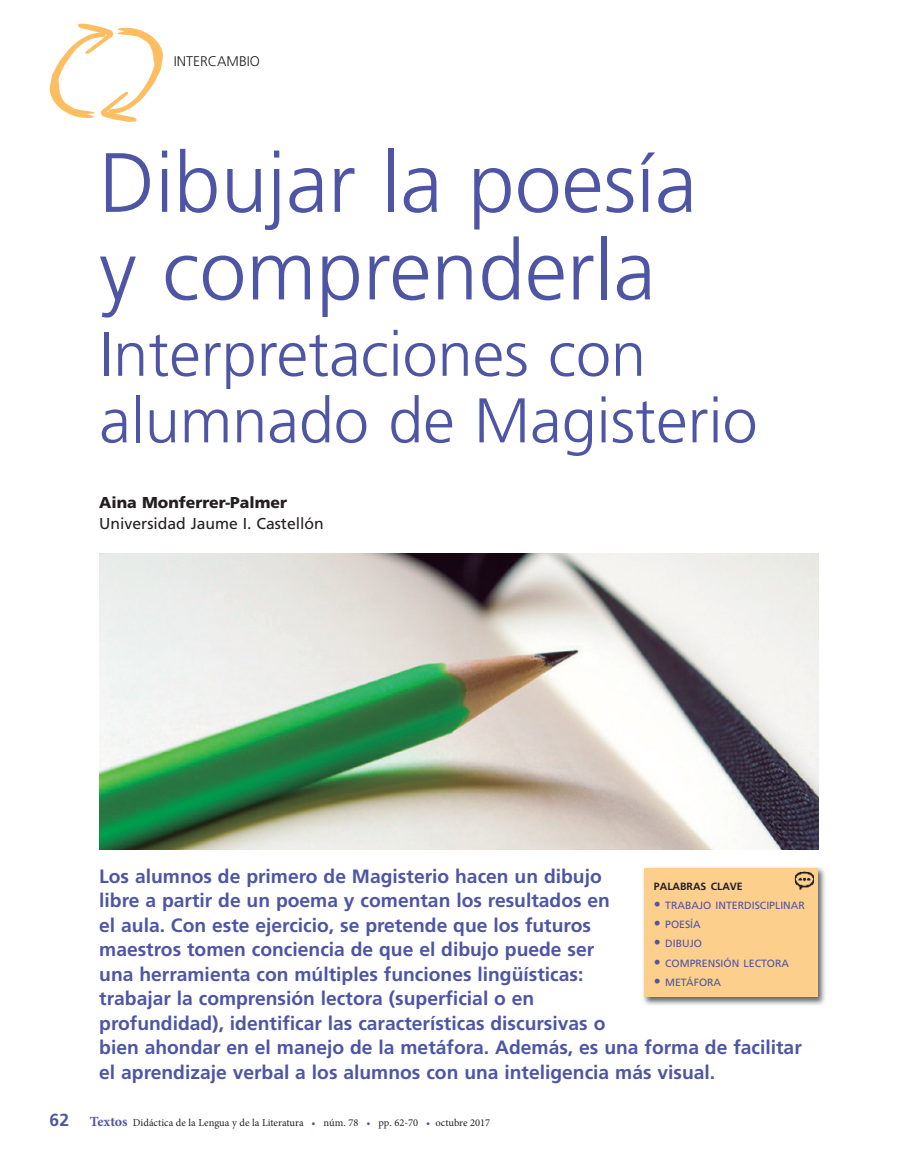
<style>
.page{position:relative;width:918px;height:1166px;background:#fff}
.page>*{position:absolute;margin:0;border:0;box-sizing:border-box;transform-origin:0 0}
.t1{font:300 84px/87.5px "Frutiger LT Std";color:#4e55a4}
.t2{font:300 63px/66.5px "Frutiger LT Std";color:#4e55a4}
.t3{font:700 19.25px/24.5px "Frutiger LT Std";color:#4e55a4}
.t4{font:15.75px "Frutiger LT Std";color:#231f20}
.t5{font:900 15.75px "Frutiger LT Std";color:#231f20}
.t6{font:300 14px "Frutiger LT Std";color:#231f20}
.t7{font:10.5px "Minion Pro";color:#231f20}
.t8{font:10.5px "Frutiger LT Std";color:#4e55a4}
.t9{font:700 10.5px "Frutiger LT Std";color:#231f20}
.s1{font-weight:700;font-size:14px}
.s2{font-family:"Frutiger LT Std";font-weight:700;font-size:17.5px;color:#4e55a4}
.s3{font-weight:700;font-size:14px;color:#4e55a4}
.s4{color:#4e55a4}
</style>
<div class="page">
<svg style="left:50px;top:24px;width:113px;height:98px"></svg>
<img style="left:643px;top:867px;width:182px;height:138px">
<div style="left:644px;top:868px;width:173px;height:129px;background:#fdcf8c"></div>
<img style="left:795px;top:872px;width:19px;height:18px">
<img style="left:99px;top:553px;width:720px;height:297px">
<p class="t6" style="left:174px;top:53px;width:88px">INTERCAMBIO</p>
<h1 class="t1" style="left:99px;top:140px;width:599px">Dibujar la poesía y comprenderla</h1>
<h2 class="t2" style="left:99px;top:322px;width:660px">Interpretaciones con alumnado de Magisterio</h2>
<p class="t5" style="left:99px;top:493px;width:189px">Aina Monferrer-Palmer</p>
<p class="t4" style="left:99px;top:514px;width:226px">Universidad Jaume I. Castellón</p>
<p class="t3" style="left:99px;top:864px;width:704px">Los alumnos de primero de Magisterio hacen un dibujo<br>libre a partir de un poema y comentan los resultados en<br>el aula. Con este ejercicio, se pretende que los futuros<br>maestros tomen conciencia de que el dibujo puede ser<br>una herramienta con múltiples funciones lingüísticas:<br>trabajar la comprensión lectora (superficial o en<br>profundidad), identificar las características discursivas o<br>bien ahondar en el manejo de la metáfora. Además, es una forma de facilitar el aprendizaje verbal a los alumnos con una inteligencia más visual.</p>
<p class="t9" style="left:654px;top:880px;width:90px">PALABRAS CLAVE</p>
<p class="t8" style="left:654px;top:899px;width:152px"><span class="s1">•</span> TRABAJO INTERDISCIPLINAR</p>
<p class="t8" style="left:654px;top:918px;width:48px"><span class="s1">•</span> POESÍA</p>
<p class="t8" style="left:654px;top:937px;width:50px"><span class="s1">•</span> DIBUJO</p>
<p class="t8" style="left:654px;top:957px;width:137px"><span class="s1">•</span> COMPRENSIÓN LECTORA</p>
<p class="t8" style="left:654px;top:976px;width:69px"><span class="s1">•</span> METÁFORA</p>
<p class="t7" style="left:50px;top:1116px;width:442px"><span class="s2">62</span> <span class="s3">Textos</span> Didáctica de la Lengua y de la Literatura <span class="s4">•</span> núm. 78 <span class="s4">•</span> pp. 62-70 <span class="s4">•</span> octubre 2017</p>
</div>
